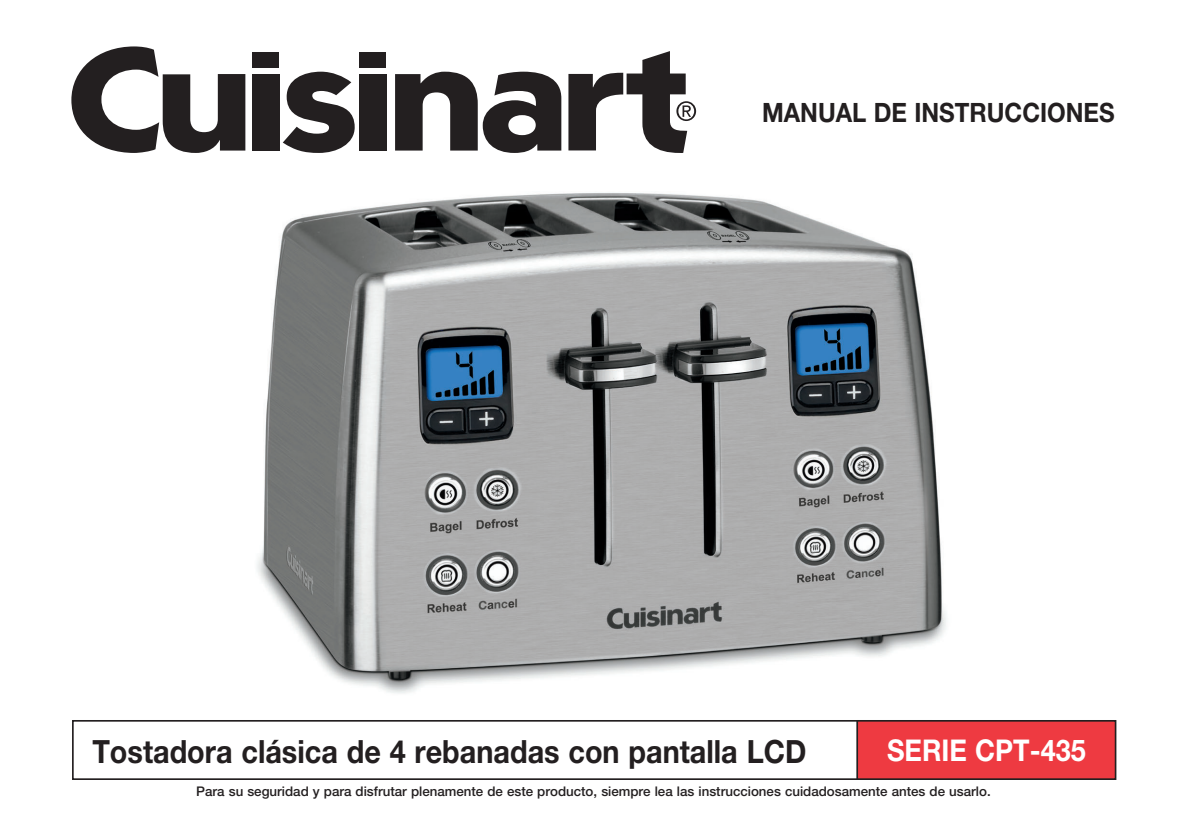
<style>
.page{position:relative;width:1191px;height:840px;background:#fff}
.page>*{position:absolute;margin:0;border:0;box-sizing:border-box;transform-origin:0 0}
.t1{font:700 32px "Helvetica Neue LT Std";color:#231f20;scale:.9 1}
.t2{font:700 30px "Helvetica Neue LT Std";color:#fff;scale:.9 1}
.t3{font:700 26.6px "Helvetica Neue LT Std";color:#231f20;scale:.9 1}
.t4{font:500 13.4px "Helvetica Neue LT Std";color:#231f20}
</style>
<div class="page">
<img style="left:257px;top:193px;width:689px;height:500px">
<div style="left:72px;top:719px;width:860px;height:60px;border:2px solid #231f20"></div>
<svg style="left:71px;top:46px;width:174px;height:107px"></svg>
<div style="left:252px;top:74px;width:28px;height:76px;background:#231f20"></div>
<svg style="left:283px;top:72px;width:72px;height:81px"></svg>
<div style="left:359px;top:74px;width:28px;height:76px;background:#231f20"></div>
<svg style="left:395px;top:72px;width:166px;height:81px"></svg>
<div style="left:252px;top:52px;width:27px;height:16px;background:#231f20"></div>
<div style="left:359px;top:52px;width:27px;height:16px;background:#231f20"></div>
<svg style="left:568px;top:51px;width:128px;height:102px"></svg>
<div style="left:857px;top:720px;width:258px;height:58px;background:#ee3a41"></div>
<div style="left:856px;top:719px;width:260px;height:60px;border:2px solid #231f20"></div>
<h3 class="t3" style="left:762px;top:103px;width:393px">MANUAL DE INSTRUCCIONES</h3>
<h2 class="t2" style="left:887px;top:738px;width:222px">SERIE CPT-435</h2>
<h1 class="t1" style="left:92px;top:739px;width:795px">Tostadora clásica de 4 rebanadas con pantalla LCD</h1>
<p class="t4" style="left:196px;top:785px;width:796px">Para su seguridad y para disfrutar plenamente de este producto, siempre lea las instrucciones cuidadosamente antes de usarlo.</p>
</div>
